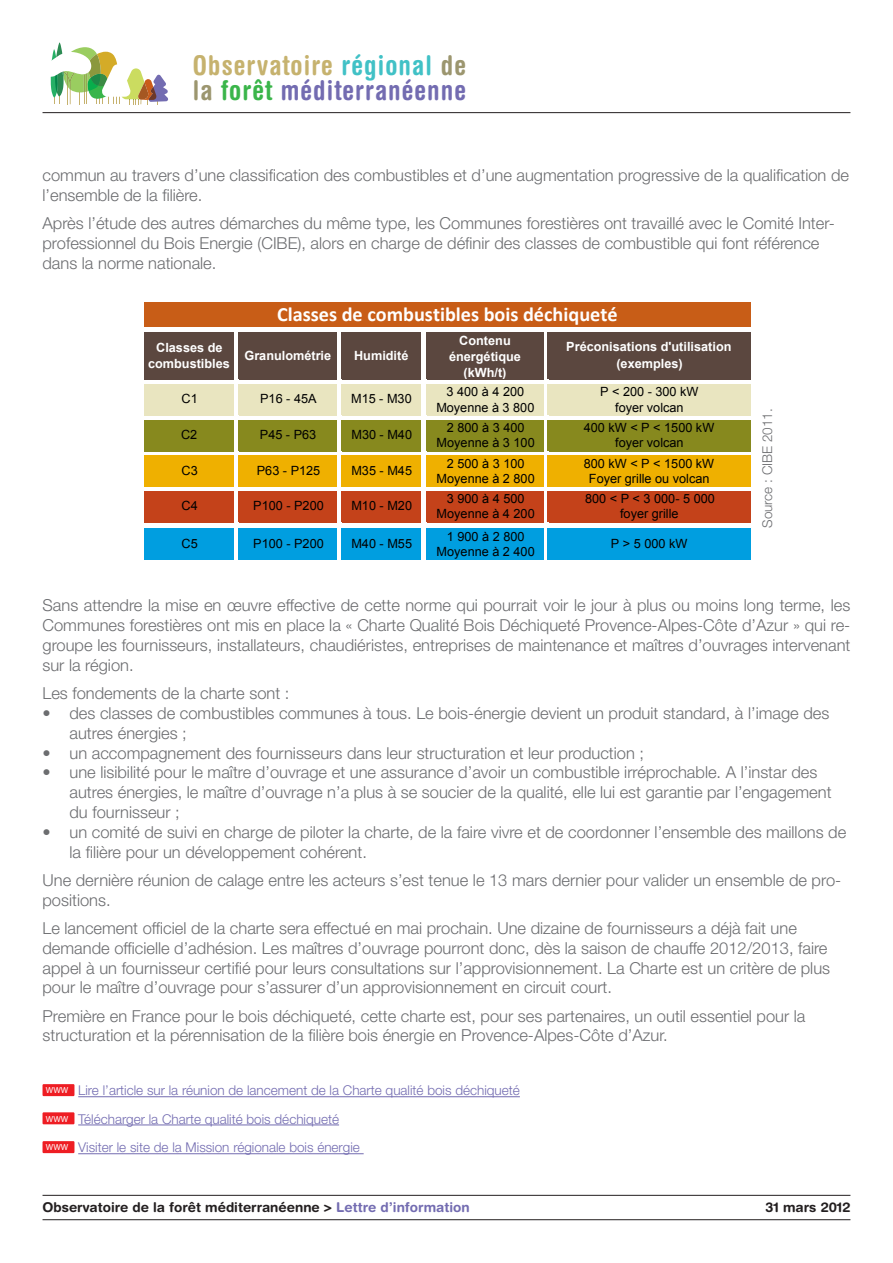
<style>
.page{position:relative;width:893px;height:1263px;background:#fff}
.page>*{position:absolute;margin:0;border:0;box-sizing:border-box;transform-origin:0 0}
.t1{font:700 condensed 27.15px/25.8px "Helvetica Rounded LT Std";letter-spacing:.04em;color:#736cb1}
.t2{font:700 20.25px "Calibri";color:#fff}
.t3{font:300 16.5px/19.8px "Helvetica Neue LT Std";color:#6c6d70}
.t4{font:300 13.5px/28.5px "Helvetica Neue LT Std";color:#736cb1}
.t5{font:700 13.5px "Helvetica Rounded LT Std";color:#231f20}
.t6{font:300 13.5px "Helvetica Neue LT Std";color:#6c6d70}
.t7{font:12.75px/15.8px "Arial";color:#000;text-align:center}
.t8{font:700 12.75px/16.4px "Arial";color:#fff;text-align:center}
.s1{color:#c6b26e}
.s2{color:#41c1c6}
.s3{color:#9c966f}
.s4{color:#3ab54a}
.s5{font-family:"Myriad Pro";font-weight:400;font-size:8.85px;color:#fff}
.s6{color:#736cb1}
</style>
<div class="page">
<div style="left:144px;top:302px;width:607px;height:26px;background:#c85d17"></div>
<div style="left:144px;top:327px;width:607px;height:5px;background:#fff"></div>
<div style="left:144px;top:332px;width:90px;height:47px;background:#5b473f"></div>
<div style="left:238px;top:332px;width:100px;height:47px;background:#5b473f"></div>
<div style="left:341px;top:332px;width:80px;height:47px;background:#5b473f"></div>
<div style="left:426px;top:332px;width:118px;height:47px;background:#5b473f"></div>
<svg style="left:547px;top:332px;width:1px;height:47px"></svg>
<div style="left:548px;top:332px;width:203px;height:47px;background:#5b473f"></div>
<div style="left:144px;top:384px;width:90px;height:31px;background:#e9e5c0"></div>
<div style="left:238px;top:384px;width:100px;height:31px;background:#e9e5c0"></div>
<div style="left:341px;top:384px;width:80px;height:31px;background:#e9e5c0"></div>
<div style="left:426px;top:384px;width:118px;height:31px;background:#e9e5c0"></div>
<svg style="left:547px;top:384px;width:1px;height:31px"></svg>
<div style="left:548px;top:384px;width:203px;height:31px;background:#e9e5c0"></div>
<div style="left:144px;top:420px;width:90px;height:31px;background:#87891e"></div>
<div style="left:238px;top:420px;width:100px;height:31px;background:#87891e"></div>
<div style="left:341px;top:420px;width:80px;height:31px;background:#87891e"></div>
<div style="left:426px;top:420px;width:118px;height:31px;background:#87891e"></div>
<svg style="left:547px;top:420px;width:1px;height:31px"></svg>
<div style="left:548px;top:420px;width:203px;height:31px;background:#87891e"></div>
<div style="left:144px;top:456px;width:90px;height:31px;background:#efb000"></div>
<div style="left:238px;top:456px;width:100px;height:31px;background:#efb000"></div>
<div style="left:341px;top:456px;width:80px;height:31px;background:#efb000"></div>
<div style="left:426px;top:456px;width:118px;height:31px;background:#efb000"></div>
<svg style="left:547px;top:456px;width:1px;height:31px"></svg>
<div style="left:548px;top:456px;width:203px;height:31px;background:#efb000"></div>
<div style="left:144px;top:491px;width:90px;height:31px;background:#c4421a"></div>
<div style="left:238px;top:491px;width:100px;height:31px;background:#c4421a"></div>
<div style="left:341px;top:491px;width:80px;height:31px;background:#c4421a"></div>
<div style="left:426px;top:491px;width:118px;height:31px;background:#c4421a"></div>
<svg style="left:547px;top:491px;width:1px;height:31px"></svg>
<div style="left:548px;top:491px;width:203px;height:31px;background:#c4421a"></div>
<div style="left:144px;top:528px;width:90px;height:32px;background:#009ee0"></div>
<div style="left:238px;top:528px;width:100px;height:32px;background:#009ee0"></div>
<div style="left:341px;top:528px;width:80px;height:32px;background:#009ee0"></div>
<div style="left:426px;top:528px;width:118px;height:32px;background:#009ee0"></div>
<svg style="left:547px;top:528px;width:1px;height:32px"></svg>
<div style="left:548px;top:528px;width:203px;height:32px;background:#009ee0"></div>
<div style="left:43px;top:1084px;width:31px;height:12px;background:#ee1d23"></div>
<hr style="left:78px;top:1096px;width:442px;height:1px;background:#736cb1">
<div style="left:43px;top:1112px;width:31px;height:12px;background:#ee1d23"></div>
<hr style="left:78px;top:1124px;width:261px;height:1px;background:#736cb1">
<div style="left:43px;top:1141px;width:31px;height:12px;background:#ee1d23"></div>
<hr style="left:78px;top:1153px;width:286px;height:1px;background:#736cb1">
<hr style="left:43px;top:1219px;width:807px;height:1px;background:#231f20">
<hr style="left:43px;top:1195px;width:807px;height:1px;background:#231f20">
<hr style="left:43px;top:112px;width:807px;height:1px;background:#231f20">
<svg style="left:50px;top:43px;width:118px;height:61px"></svg>
<h1 class="t1" style="left:193px;top:52px;width:275px"><span class="s1">Observatoire</span> <span class="s2">régional</span> <span class="s3">de la</span> <span class="s4">forêt</span> méditerranéenne</h1>
<p class="t3" style="left:43px;top:165px;width:808px">commun au travers d’une classification des combustibles et d’une augmentation progressive de la qualification de l’ensemble de la filière.</p>
<p class="t3" style="left:43px;top:213px;width:794px">Après l’étude des autres démarches du même type, les Communes forestières ont travaillé avec le Comité Inter&shy;professionnel du Bois Energie (CIBE), alors en charge de définir des classes de combustible qui font référence dans la norme nationale.</p>
<p class="t2" style="left:277px;top:301px;width:342px">Classes de combustibles bois déchiqueté</p>
<p class="t8" style="left:566px;top:339px;width:167px">Préconisations d'utilisation (exemples)</p>
<p class="t8" style="left:449px;top:332px;width:73px">Contenu énergétique (kWh/t)</p>
<p class="t8" style="left:148px;top:340px;width:83px">Classes de combustibles</p>
<p class="t8" style="left:244px;top:348px;width:88px">Granulométrie</p>
<p class="t8" style="left:354px;top:348px;width:56px">Humidité</p>
<p class="t7" style="left:182px;top:391px;width:18px">C1</p>
<p class="t7" style="left:260px;top:391px;width:58px">P16 - 45A</p>
<p class="t7" style="left:351px;top:391px;width:62px">M15 - M30</p>
<p class="t7" style="left:436px;top:384px;width:100px">3 400 à 4 200<br>Moyenne à 3 800</p>
<p class="t7" style="left:600px;top:384px;width:100px">P &lt; 200 - 300 kW foyer volcan</p>
<p class="t7" style="left:437px;top:419px;width:100px">2 800 à 3 400<br>Moyenne à 3 100</p>
<p class="t7" style="left:437px;top:455px;width:100px">2 500 à 3 100<br>Moyenne à 2 800</p>
<p class="t7" style="left:437px;top:490px;width:100px">3 900 à 4 500<br>Moyenne à 4 200</p>
<p class="t7" style="left:437px;top:528px;width:100px">1 900 à 2 800<br>Moyenne à 2 400</p>
<p class="t7" style="left:181px;top:427px;width:18px">C2</p>
<p class="t7" style="left:260px;top:427px;width:58px">P45 - P63</p>
<p class="t7" style="left:351px;top:427px;width:62px">M30 - M40</p>
<p class="t7" style="left:584px;top:419px;width:132px">400 kW &lt; P &lt; 1500 kW foyer volcan</p>
<p class="t7" style="left:182px;top:463px;width:18px">C3</p>
<p class="t7" style="left:257px;top:463px;width:65px">P63 - P125</p>
<p class="t7" style="left:351px;top:463px;width:62px">M35 - M45</p>
<p class="t7" style="left:584px;top:455px;width:132px">800 kW &lt; P &lt; 1500 kW<br>Foyer grille ou volcan</p>
<p class="t7" style="left:182px;top:498px;width:18px">C4</p>
<p class="t7" style="left:253px;top:498px;width:72px">P100 - P200</p>
<p class="t7" style="left:351px;top:498px;width:62px">M10 - M20</p>
<p class="t7" style="left:585px;top:490px;width:131px">800 &lt; P &lt; 3 000- 5 000 foyer grille</p>
<p class="t7" style="left:182px;top:536px;width:18px">C5</p>
<p class="t7" style="left:253px;top:536px;width:72px">P100 - P200</p>
<p class="t7" style="left:351px;top:536px;width:62px">M40 - M55</p>
<p class="t7" style="left:611px;top:536px;width:78px">P &gt; 5 000 kW</p>
<p class="t6" style="left:759px;top:528px;width:121px;rotate:-90deg">Source : CIBE 2011.</p>
<p class="t3" style="left:43px;top:595px;width:809px;text-align:justify">Sans attendre la mise en œuvre effective de cette norme qui pourrait voir le jour à plus ou moins long terme, les Communes forestières ont mis en place la « Charte Qualité Bois Déchiqueté Provence-Alpes-Côte d’Azur » qui re&shy;groupe les fournisseurs, installateurs, chaudiéristes, entreprises de maintenance et maîtres d’ouvrages intervenant sur la région.</p>
<p class="t3" style="left:43px;top:683px;width:248px">Les fondements de la charte sont :</p>
<p class="t3" style="left:70px;top:703px;width:761px;text-indent:-27px">• des classes de combustibles communes à tous. Le bois-énergie devient un produit standard, à l’image des autres énergies ;</p>
<p class="t3" style="left:43px;top:742px;width:603px">• un accompagnement des fournisseurs dans leur structuration et leur production ;</p>
<p class="t3" style="left:70px;top:762px;width:764px;text-indent:-27px">• une lisibilité pour le maître d’ouvrage et une assurance d’avoir un combustible irréprochable. A l’instar des autres énergies, le maître d’ouvrage n’a plus à se soucier de la qualité, elle lui est garantie par l’engagement du fournisseur ;</p>
<p class="t3" style="left:70px;top:822px;width:778px;text-indent:-27px">• un comité de suivi en charge de piloter la charte, de la faire vivre et de coordonner l’ensemble des maillons de la filière pour un développement cohérent.</p>
<p class="t3" style="left:43px;top:870px;width:800px">Une dernière réunion de calage entre les acteurs s’est tenue le 13 mars dernier pour valider un ensemble de pro&shy;positions.</p>
<p class="t3" style="left:43px;top:918px;width:789px">Le lancement officiel de la charte sera effectué en mai prochain. Une dizaine de fournisseurs a déjà fait une demande officielle d’adhésion. Les maîtres d’ouvrage pourront donc, dès la saison de chauffe 2012/2013, faire appel à un fournisseur certifié pour leurs consultations sur l’approvisionnement. La Charte est un critère de plus pour le maître d’ouvrage pour s’assurer d’un approvisionnement en circuit court.</p>
<p class="t3" style="left:43px;top:1005px;width:764px">Première en France pour le bois déchiqueté, cette charte est, pour ses partenaires, un outil essentiel pour la structuration et la pérennisation de la filière bois énergie en Provence-Alpes-Côte d’Azur.</p>
<p class="t4" style="left:46px;top:1076px;width:475px"><span class="s5">WWW</span> Lire l’article sur la réunion de lancement de la Charte qualité bois déchiqueté<br><span class="s5">WWW</span> Télécharger la Charte qualité bois déchiqueté<br><span class="s5">WWW</span> Visiter le site de la Mission régionale bois énergie</p>
<p class="t5" style="left:43px;top:1199px;width:429px">Observatoire de la forêt méditerranéenne &gt; <span class="s6">Lettre d’information</span></p>
<p class="t5" style="left:765px;top:1199px;width:87px">31 mars 2012</p>
</div>
